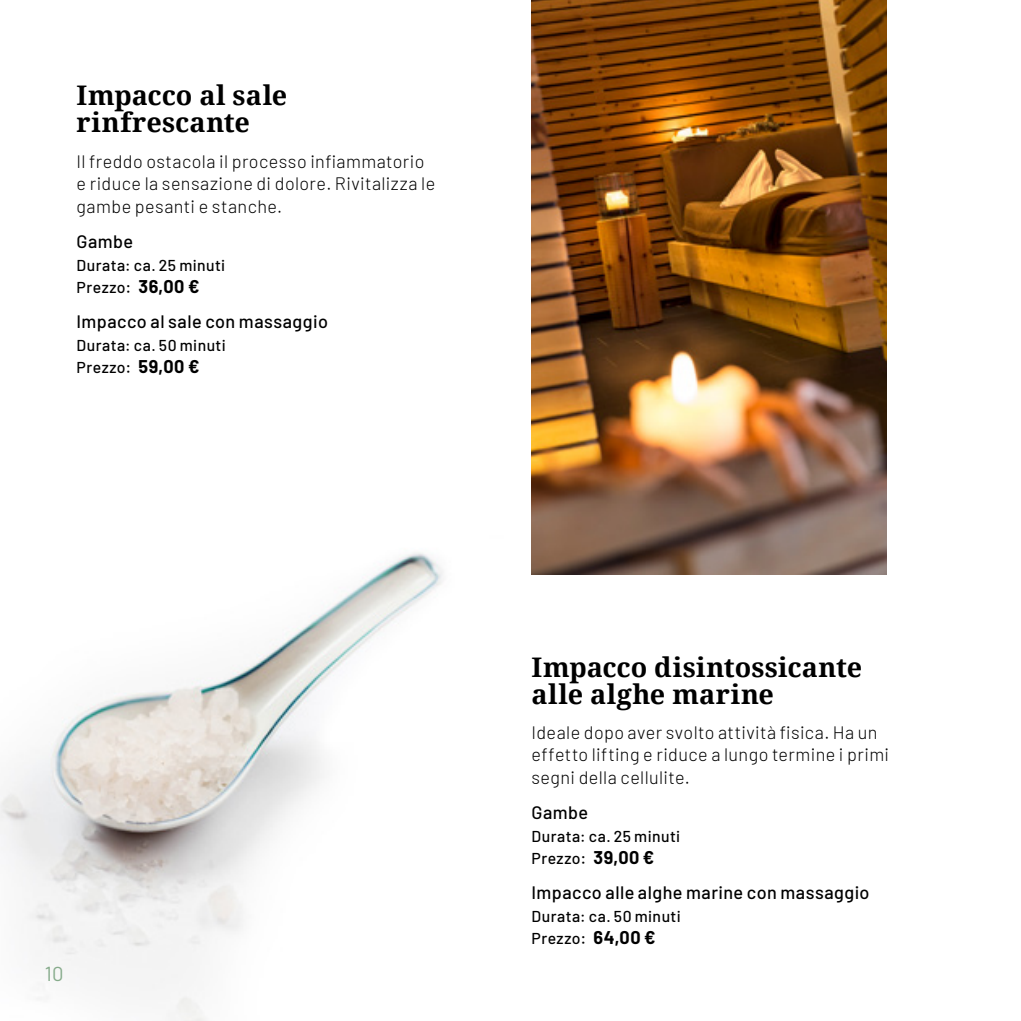
<style>
.page{position:relative;width:1021px;height:1021px;background:#fff}
.page>*{position:absolute;margin:0;border:0;box-sizing:border-box;transform-origin:0 0}
.t1{font:700 27px/27px "Noto Serif";letter-spacing:.005em;color:#000}
.t2{font:20.25px "Barlow";color:#86ab8b}
.t3{font:300 18px/22.5px "Barlow";letter-spacing:.025em;color:#000}
.t4{font:500 18px "Barlow";letter-spacing:.025em;color:#000}
.t5{font:500 15.75px/22.5px "Barlow";letter-spacing:.03em;color:#000}
.s1{font-size:16.88px}
.s2{font-weight:700;font-size:18px}
</style>
<div class="page">
<img style="left:0;top:552px;width:443px;height:468px">
<img style="left:531px;top:0;width:356px;height:574px">
<h1 class="t1" style="left:77px;top:81px;width:212px">Impacco al sale rinfrescante</h1>
<p class="t3" style="left:77px;top:149px;width:360px">Il freddo ostacola il processo infiammatorio e riduce la sensazione di dolore. Rivitalizza le gambe pesanti e stanche.</p>
<p class="t4" style="left:77px;top:228px;width:58px">Gambe</p>
<p class="t5" style="left:77px;top:252px;width:150px">Durata: ca. 25 minuti<br>Prezzo<span class="s1">:</span> <span class="s2">36,00 €</span></p>
<p class="t4" style="left:77px;top:309px;width:253px">Impacco al sale con massaggio</p>
<p class="t5" style="left:77px;top:332px;width:151px">Durata: ca. 50 minuti<br>Prezzo<span class="s1">:</span> <span class="s2">59,00 €</span></p>
<p class="t2" style="left:45px;top:958px;width:20px">10</p>
<h1 class="t1" style="left:531px;top:652px;width:332px">Impacco disintossicante alle alghe marine</h1>
<p class="t3" style="left:531px;top:719px;width:359px">Ideale dopo aver svolto attività fisica. Ha un effetto lifting e riduce a lungo termine i primi segni della cellulite.</p>
<p class="t4" style="left:531px;top:799px;width:58px">Gambe</p>
<p class="t5" style="left:531px;top:823px;width:150px">Durata: ca. 25 minuti<br>Prezzo<span class="s1">:</span> <span class="s2">39,00 €</span></p>
<p class="t4" style="left:531px;top:879px;width:339px">Impacco alle alghe marine con massaggio</p>
<p class="t5" style="left:531px;top:903px;width:151px">Durata: ca. 50 minuti<br>Prezzo<span class="s1">:</span> <span class="s2">64,00 €</span></p>
</div>
